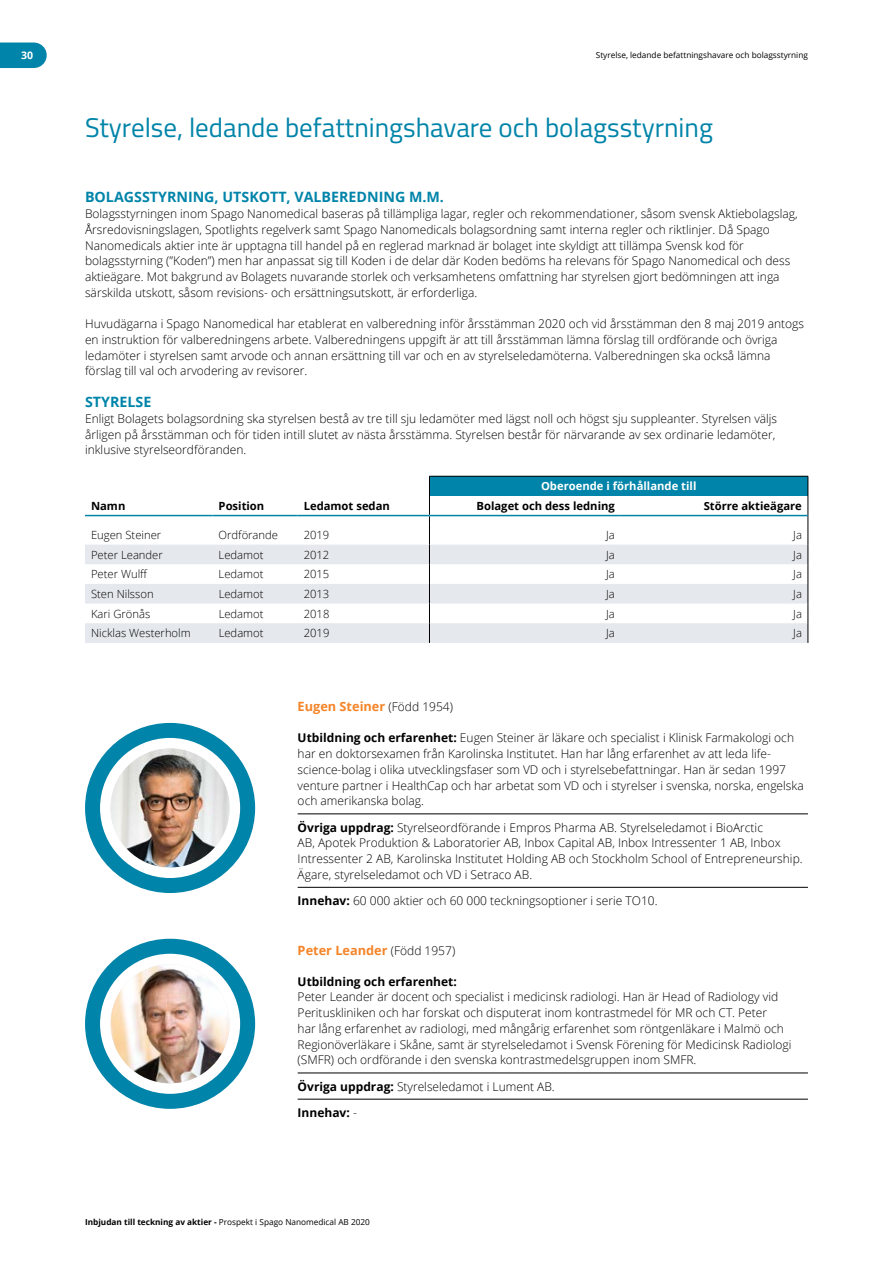
<style>
.page{position:relative;width:893px;height:1263px;background:#fff}
.page>*{position:absolute;margin:0;border:0;box-sizing:border-box;transform-origin:0 0}
.t1{font:27px "Titillium Web";color:#0084a9}
.t2{font:700 14.25px "Open Sans";color:#0084a9}
.t3{font:700 12.75px "Open Sans";color:#f58427}
.t4{font:300 12px/15.8px "Open Sans";color:#000}
.t5{font:700 12px "Open Sans";color:#000}
.t6{font:300 11.25px "Open Sans";color:#000}
.t7{font:700 11.25px "Open Sans";color:#000}
.t8{font:700 11.25px "Open Sans";color:#fff}
.t9{font:700 10.5px "Open Sans";color:#fff}
.t10{font:8.25px "Open Sans";color:#000}
.s1{font-weight:300;font-size:12px;color:#000}
.s2{font-weight:700}
</style>
<div class="page">
<div style="left:0;top:43px;width:34px;height:25px;background:#0084a9"></div>
<div style="left:429px;top:476px;width:379px;height:20px;background:#0084a9"></div>
<svg style="left:85px;top:545px;width:723px;height:98px;fill:#e5e9ed"></svg>
<hr style="left:429px;top:476px;width:192px;height:1px;background:#000">
<hr style="left:621px;top:476px;width:187px;height:1px;background:#000">
<svg style="left:429px;top:476px;width:1px;height:167px"></svg>
<svg style="left:808px;top:476px;width:1px;height:167px"></svg>
<hr style="left:85px;top:515px;width:128px;height:1px;background:#0084a9">
<hr style="left:213px;top:515px;width:85px;height:1px;background:#0084a9">
<hr style="left:298px;top:515px;width:131px;height:1px;background:#0084a9">
<hr style="left:429px;top:515px;width:192px;height:1px;background:#0084a9">
<hr style="left:621px;top:515px;width:187px;height:1px;background:#0084a9">
<hr style="left:298px;top:814px;width:510px;height:1px;background:#000">
<hr style="left:298px;top:887px;width:510px;height:1px;background:#000">
<hr style="left:298px;top:1073px;width:510px;height:1px;background:#000">
<hr style="left:298px;top:1099px;width:510px;height:1px;background:#000">
<svg style="left:93px;top:730px;width:155px;height:155px"></svg>
<div style="left:85px;top:723px;width:170px;height:170px;border:15px solid #0084a9;border-radius:50%"></div>
<svg style="left:93px;top:946px;width:155px;height:155px"></svg>
<div style="left:85px;top:939px;width:170px;height:170px;border:15px solid #0084a9;border-radius:50%"></div>
<img style="left:111px;top:748px;width:119px;height:119px;border-radius:60px">
<img style="left:111px;top:964px;width:119px;height:119px;border-radius:60px">
<p class="t9" style="left:21px;top:48px;width:13px">30</p>
<p class="t10" style="left:596px;top:50px;width:214px">Styrelse, ledande befattningshavare och bolagsstyrning</p>
<h1 class="t1" style="left:85px;top:108px;width:629px">Styrelse, ledande befattningshavare och bolagsstyrning</h1>
<p class="t2" style="left:85px;top:187px;width:360px">BOLAGSSTYRNING, UTSKOTT, VALBEREDNING M.M.</p>
<p class="t4" style="left:85px;top:205px;width:714px">Bolagsstyrningen inom Spago Nanomedical baseras på tillämpliga lagar, regler och rekommendationer, såsom svensk Aktiebolagslag, Årsredovisningslagen, Spotlights regelverk samt Spago Nanomedicals bolagsordning samt interna regler och riktlinjer. Då Spago Nanomedicals aktier inte är upptagna till handel på en reglerad marknad är bolaget inte skyldigt att tillämpa Svensk kod för bolagsstyrning (”Koden”) men har anpassat sig till Koden i de delar där Koden bedöms ha relevans för Spago Nanomedical och dess aktieägare. Mot bakgrund av Bolagets nuvarande storlek och verksamhetens omfattning har styrelsen gjort bedömningen att inga särskilda utskott, såsom revisions- och ersättningsutskott, är erforderliga.</p>
<p class="t4" style="left:85px;top:316px;width:720px">Huvudägarna i Spago Nanomedical har etablerat en valberedning inför årsstämman 2020 och vid årsstämman den 8 maj 2019 antogs en instruktion för valberedningens arbete. Valberedningens uppgift är att till årsstämman lämna förslag till ordförande och övriga ledamöter i styrelsen samt arvode och annan ersättning till var och en av styrelseledamöterna. Valberedningen ska också lämna förslag till val och arvodering av revisorer.</p>
<p class="t2" style="left:85px;top:392px;width:68px">STYRELSE</p>
<p class="t4" style="left:85px;top:410px;width:694px">Enligt Bolagets bolagsordning ska styrelsen bestå av tre till sju ledamöter med lägst noll och högst sju suppleanter. Styrelsen väljs årligen på årsstämman och för tiden intill slutet av nästa årsstämma. Styrelsen består för närvarande av sex ordinarie ledamöter, inklusive styrelseordföranden.</p>
<p class="t8" style="left:541px;top:478px;width:157px">Oberoende i förhållande till</p>
<p class="t7" style="left:91px;top:498px;width:36px">Namn</p>
<p class="t7" style="left:219px;top:498px;width:47px">Position</p>
<p class="t7" style="left:304px;top:498px;width:88px">Ledamot sedan</p>
<p class="t7" style="left:477px;top:498px;width:140px">Bolaget och dess ledning</p>
<p class="t7" style="left:704px;top:498px;width:100px">Större aktieägare</p>
<p class="t6" style="left:91px;top:527px;width:72px">Eugen Steiner</p>
<p class="t6" style="left:219px;top:527px;width:61px">Ordförande</p>
<p class="t6" style="left:304px;top:527px;width:27px">2019</p>
<p class="t6" style="left:606px;top:527px;width:10px">Ja</p>
<p class="t6" style="left:793px;top:527px;width:10px">Ja</p>
<p class="t6" style="left:91px;top:547px;width:73px">Peter Leander</p>
<p class="t6" style="left:219px;top:547px;width:46px">Ledamot</p>
<p class="t6" style="left:304px;top:547px;width:27px">2012</p>
<p class="t6" style="left:606px;top:547px;width:10px">Ja</p>
<p class="t6" style="left:793px;top:547px;width:10px">Ja</p>
<p class="t6" style="left:91px;top:567px;width:58px">Peter Wulff</p>
<p class="t6" style="left:219px;top:567px;width:46px">Ledamot</p>
<p class="t6" style="left:304px;top:567px;width:27px">2015</p>
<p class="t6" style="left:606px;top:567px;width:10px">Ja</p>
<p class="t6" style="left:793px;top:567px;width:10px">Ja</p>
<p class="t6" style="left:91px;top:586px;width:64px">Sten Nilsson</p>
<p class="t6" style="left:219px;top:586px;width:46px">Ledamot</p>
<p class="t6" style="left:304px;top:586px;width:27px">2013</p>
<p class="t6" style="left:606px;top:586px;width:10px">Ja</p>
<p class="t6" style="left:793px;top:586px;width:10px">Ja</p>
<p class="t6" style="left:91px;top:606px;width:61px">Kari Grönås</p>
<p class="t6" style="left:219px;top:606px;width:46px">Ledamot</p>
<p class="t6" style="left:304px;top:606px;width:27px">2018</p>
<p class="t6" style="left:606px;top:606px;width:10px">Ja</p>
<p class="t6" style="left:793px;top:606px;width:10px">Ja</p>
<p class="t6" style="left:91px;top:626px;width:101px">Nicklas Westerholm</p>
<p class="t6" style="left:219px;top:626px;width:46px">Ledamot</p>
<p class="t6" style="left:304px;top:626px;width:27px">2019</p>
<p class="t6" style="left:606px;top:626px;width:10px">Ja</p>
<p class="t6" style="left:793px;top:626px;width:10px">Ja</p>
<p class="t3" style="left:298px;top:698px;width:157px">Eugen Steiner <span class="s1">(Född 1954)</span></p>
<p class="t4" style="left:298px;top:730px;width:508px"><span class="s2">Utbildning och erfarenhet:</span> Eugen Steiner är läkare och specialist i Klinisk Farmakologi och har en doktorsexamen från Karolinska Institutet. Han har lång erfarenhet av att leda life&shy;science-bolag i olika utvecklingsfaser som VD och i styrelsebefattningar. Han är sedan 1997 venture partner i HealthCap och har arbetat som VD och i styrelser i svenska, norska, engelska och amerikanska bolag.</p>
<p class="t4" style="left:298px;top:819px;width:506px"><span class="s2">Övriga uppdrag:</span> Styrelseordförande i Empros Pharma AB. Styrelseledamot i BioArctic<br>AB, Apotek Produktion &amp; Laboratorier AB, Inbox Capital AB, Inbox Intressenter 1 AB, Inbox Intressenter 2 AB, Karolinska Institutet Holding AB och Stockholm School of Entrepreneurship.<br>Ägare, styrelseledamot och VD i Setraco AB.</p>
<p class="t4" style="left:298px;top:892px;width:361px"><span class="s2">Innehav:</span> 60 000 aktier och 60 000 teckningsoptioner i serie TO10.</p>
<p class="t3" style="left:298px;top:941px;width:159px">Peter Leander <span class="s1">(Född 1957)</span></p>
<p class="t5" style="left:298px;top:973px;width:161px">Utbildning och erfarenhet:</p>
<p class="t4" style="left:298px;top:989px;width:495px">Peter Leander är docent och specialist i medicinsk radiologi. Han är Head of Radiology vid Perituskliniken och har forskat och disputerat inom kontrastmedel för MR och CT. Peter<br>har lång erfarenhet av radiologi, med mångårig erfarenhet som röntgenläkare i Malmö och Regionöverläkare i Skåne, samt är styrelseledamot i Svensk Förening för Medicinsk Radiologi (SMFR) och ordförande i den svenska kontrastmedelsgruppen inom SMFR.</p>
<p class="t4" style="left:298px;top:1073px;width:259px;line-height:26.2px"><span class="s2">Övriga uppdrag:</span> Styrelseledamot i Lument AB.<br><span class="s2">Innehav:</span> -</p>
<p class="t10" style="left:85px;top:1216px;width:286px"><span class="s2">Inbjudan till teckning av aktier -</span> Prospekt i Spago Nanomedical AB 2020</p>
</div>
